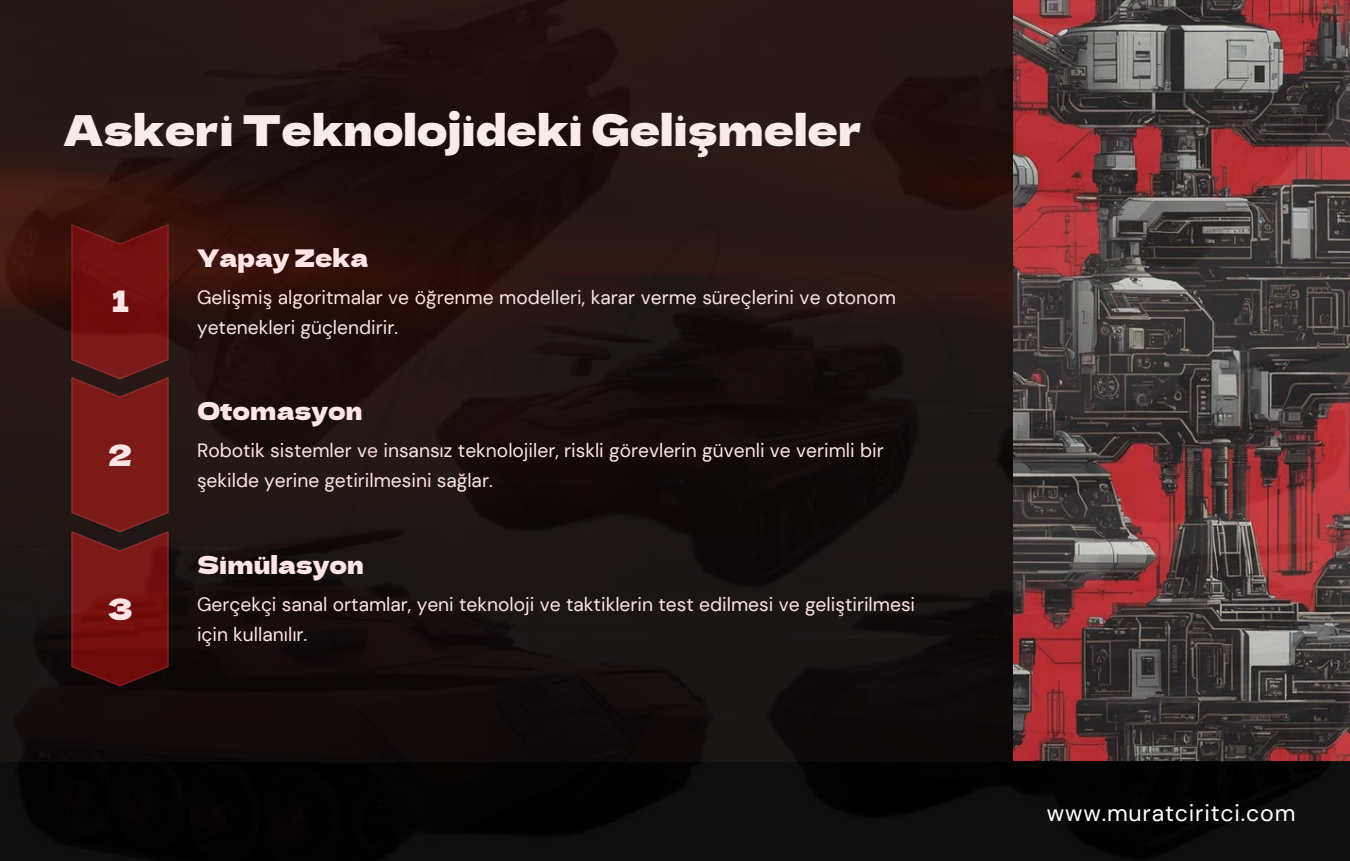
<style>
.page{position:relative;width:1350px;height:861px;background:#fff}
.page>*{position:absolute;margin:0;border:0;box-sizing:border-box;transform-origin:0 0}
.t1{font:42px "Dela Gothic One";color:#faebeb}
.t2{font:28.8px "Dela Gothic One";color:#ffe5e5}
.t3{font:24px "Dela Gothic One";color:#ffe5e5}
.t4{font:23.1px "DM Sans";letter-spacing:.035em;color:#fff}
.t5{font:19.2px/30.3px "DM Sans";color:#ffe5e5}
</style>
<div class="page">
<img style="left:0;top:0;width:1350px;height:861px">
<img style="left:270px;top:0;width:756px;height:756px">
<p class="t1" style="left:64px;top:97px;width:800px">Askeri Teknolojideki Gelişmeler</p>
<p class="t3" style="left:197px;top:239px;width:173px">Yapay Zeka</p>
<h1 class="t2" style="left:112px;top:278px;width:18px">1</h1>
<p class="t5" style="left:197px;top:283px;width:700px;line-height:29.2px">Gelişmiş algoritmalar ve öğrenme modelleri, karar verme süreçlerini ve otonom yetenekleri güçlendirir.</p>
<p class="t3" style="left:197px;top:392px;width:167px">Otomasyon</p>
<p class="t2" style="left:108px;top:432px;width:26px">2</p>
<h2 class="t5" style="left:197px;top:435px;width:688px">Robotik sistemler ve insansız teknolojiler, riskli görevlerin güvenli ve verimli bir şekilde yerine getirilmesini sağlar.</h2>
<p class="t3" style="left:197px;top:545px;width:168px">Simülasyon</p>
<p class="t2" style="left:107px;top:586px;width:27px">3</p>
<h2 class="t5" style="left:197px;top:589px;width:720px">Gerçekçi sanal ortamlar, yeni teknoloji ve taktiklerin test edilmesi ve geliştirilmesi için kullanılır.</h2>
<p class="t4" style="left:1047px;top:798px;width:250px">www.muratciritci.com</p>
</div>
